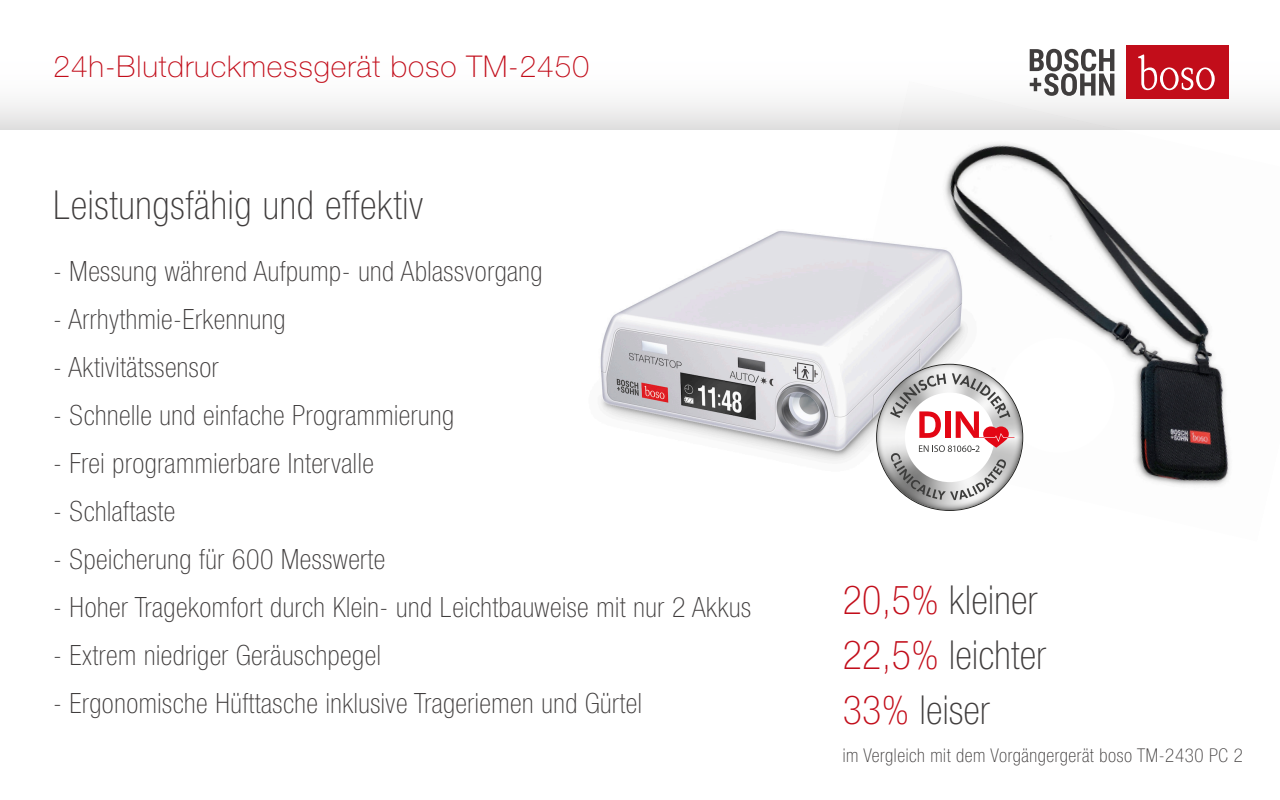
<style>
.page{position:relative;width:1280px;height:800px;background:#fff}
.page>*{position:absolute;margin:0;border:0;box-sizing:border-box;transform-origin:0 0}
.t1{font:100 condensed 40px "Helvetica Neue LT Pro";letter-spacing:.02em;color:#403d3d}
.t2{font:100 30px "Helvetica Neue LT Pro";letter-spacing:.03em;color:#c20d1a}
.t3{font:100 condensed 28px "Helvetica Neue LT Pro";letter-spacing:.02em;color:#403d3d}
.t4{font:100 condensed 19px "Helvetica Neue LT Pro";letter-spacing:.03em;color:#403d3d}
.s1{color:#c20d1a}
</style>
<div class="page">
<div style="left:0;top:21px;width:1280px;height:109px;background:linear-gradient(to bottom,#fff,#ebebeb)"></div>
<svg style="left:1030px;top:49px;width:84px;height:32px"></svg>
<div style="left:1127px;top:46px;width:102px;height:53px;background:#c20d1a"></div>
<svg style="left:1138px;top:54px;width:77px;height:27px"></svg>
<img style="left:826px;top:81px;width:454px;height:405px">
<img style="left:600px;top:178px;width:407px;height:308px">
<svg style="left:876px;top:333px;width:243px;height:178px"></svg>
<p class="t2" style="left:54px;top:50px;width:537px">24h-Blutdruckmessgerät boso TM-2450</p>
<p class="t1" style="left:53px;top:183px;width:372px">Leistungsfähig und effektiv</p>
<p class="t3" style="left:53px;top:255px;width:491px">- Messung während Aufpump- und Ablassvorgang</p>
<p class="t3" style="left:53px;top:303px;width:234px">- Arrhythmie-Erkennung</p>
<p class="t3" style="left:53px;top:351px;width:167px">- Aktivitätssensor</p>
<p class="t3" style="left:53px;top:399px;width:403px">- Schnelle und einfache Programmierung</p>
<p class="t3" style="left:53px;top:447px;width:322px">- Frei programmierbare Intervalle</p>
<p class="t3" style="left:53px;top:495px;width:124px">- Schlaftaste</p>
<p class="t3" style="left:53px;top:543px;width:334px">- Speicherung für 600 Messwerte</p>
<p class="t3" style="left:53px;top:591px;width:700px">- Hoher Tragekomfort durch Klein- und Leichtbauweise mit nur 2 Akkus</p>
<p class="t3" style="left:53px;top:639px;width:329px">- Extrem niedriger Geräuschpegel</p>
<p class="t3" style="left:53px;top:687px;width:590px">- Ergonomische Hüfttasche inklusive Trageriemen und Gürtel</p>
<p class="t1" style="left:843px;top:578px;width:196px"><span class="s1">20,5%</span> kleiner</p>
<p class="t1" style="left:843px;top:633px;width:205px"><span class="s1">22,5%</span> leichter</p>
<p class="t1" style="left:843px;top:688px;width:149px"><span class="s1">33%</span> leiser</p>
<p class="t4" style="left:843px;top:745px;width:402px">im Vergleich mit dem Vorgängergerät boso TM-2430 PC 2</p>
</div>
